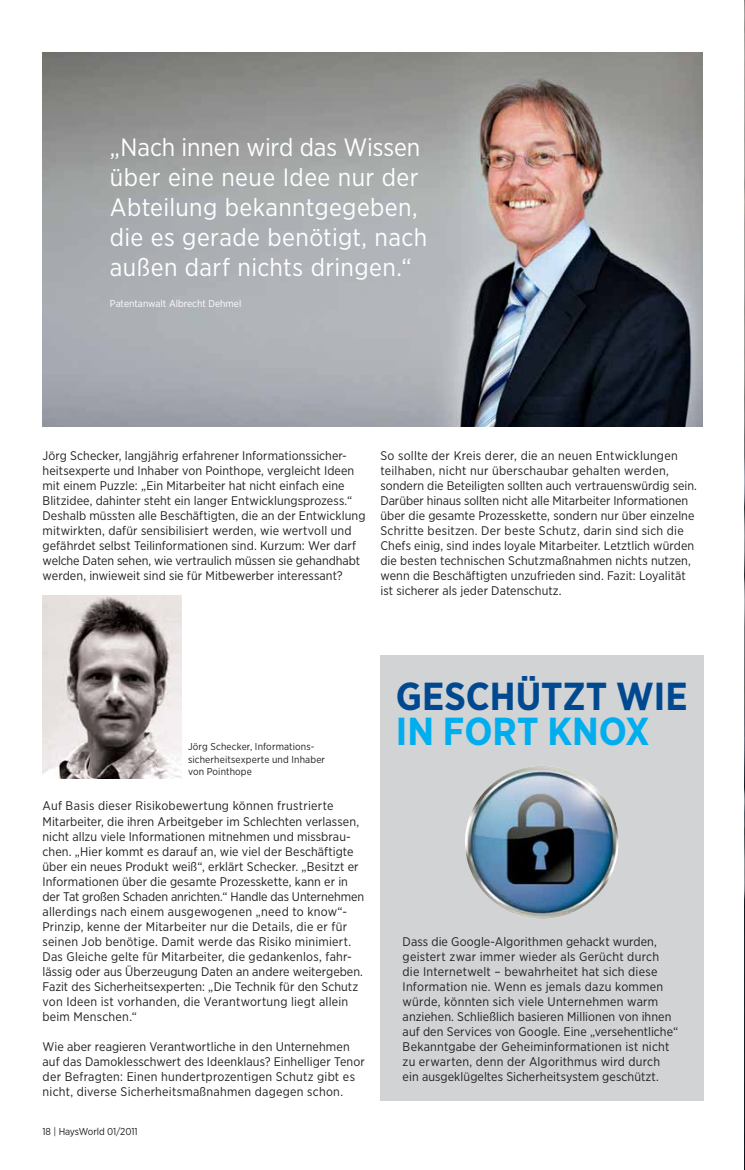
<style>
.page{position:relative;width:745px;height:1170px;background:#fff}
.page>*{position:absolute;margin:0;border:0;box-sizing:border-box;transform-origin:0 0}
.t1{font:700 39px "Gotham Narrow";color:#004990}
.t2{font:700 39px "Gotham Narrow";color:#00aeef}
.t3{font:25px/30px "Gotham Narrow";letter-spacing:.015em;color:#fff}
.t4{font:12.5px/15px "Gotham Narrow";letter-spacing:.01em;color:#231f20}
.t5{font:10px/12.5px "Gotham Narrow";letter-spacing:.015em;color:#231f20}
.t6{font:10px "Gotham Narrow";color:#fff}
.t7{font:10px "Gotham Narrow";letter-spacing:-.01em;color:#231f20}
</style>
<div class="page">
<img style="left:744px;top:0;width:1px;height:1169px">
<div style="left:380px;top:655px;width:323px;height:444px;background:#d1d3d4"></div>
<img style="left:464px;top:765px;width:154px;height:153px;border-radius:50%">
<img style="left:42px;top:53px;width:660px;height:373px">
<img style="left:43px;top:595px;width:139px;height:183px">
<h2 class="t3" style="left:110px;top:134px;width:318px">„Nach innen wird das Wissen über eine neue Idee nur der<br>Abteilung bekanntgegeben, die es gerade benötigt, nach außen darf nichts dringen.“</h2>
<p class="t6" style="left:110px;top:299px;width:133px">Patentanwalt Albrecht Dehmel</p>
<p class="t4" style="left:43px;top:449px;width:324px">Jörg Schecker, langjährig erfahrener Informationssicher&shy;heitsexperte und Inhaber von Pointhope, vergleicht Ideen mit einem Puzzle: „Ein Mitarbeiter hat nicht einfach eine Blitzidee, dahinter steht ein langer Entwicklungsprozess.“ Deshalb müssten alle Beschäftigten, die an der Entwicklung mitwirkten, dafür sensibilisiert werden, wie wertvoll und gefährdet selbst Teilinformationen sind. Kurzum: Wer darf welche Daten sehen, wie vertraulich müssen sie gehandhabt werden, inwieweit sind sie für Mitbewerber interessant?</p>
<p class="t4" style="left:380px;top:449px;width:318px">So sollte der Kreis derer, die an neuen Entwicklungen teilhaben, nicht nur überschaubar gehalten werden, sondern die Beteiligten sollten auch vertrauenswürdig sein.<br>Darüber hinaus sollten nicht alle Mitarbeiter Informationen über die gesamte Prozesskette, sondern nur über einzelne Schritte besitzen. Der beste Schutz, darin sind sich die Chefs einig, sind indes loyale Mitarbeiter. Letztlich würden die besten technischen Schutzmaßnahmen nichts nutzen, wenn die Beschäftigten unzufrieden sind. Fazit: Loyalität ist sicherer als jeder Datenschutz.</p>
<p class="t5" style="left:188px;top:741px;width:138px">Jörg Schecker, Informations - sicherheitsexperte und Inhaber von Pointhope</p>
<p class="t4" style="left:43px;top:799px;width:323px">Auf Basis dieser Risikobewertung können frustri erte Mitarbeiter, die ihren Arbeitgeber im Schlechten verlassen, nicht allzu viele Informationen mitnehmen und missbrau&shy;chen. „Hier kommt es darauf an, wie viel der Beschäftigte über ein neues Produkt weiß“, erklärt Schecker. „Besitzt er Informationen über die gesamte Prozesskette, kann er in der Tat großen Schaden anrichten.“ Handle das Unternehmen allerdings nach einem ausgewogenen „need to know“- Prinzip, kenne der Mitarbeiter nur die Details, die er für seinen Job benötige. Damit werde das Risiko minimiert.<br>Das Gleiche gelte für Mitarbeiter, die gedankenlos, fahr&shy;lässig oder aus Überzeugung Daten an andere weitergeben.<br>Fazit des Sicherheitsexperten: „Die Technik für den Schutz von Ideen ist vorhanden, die Verantwortung liegt allein beim Menschen.“</p>
<p class="t4" style="left:43px;top:1039px;width:323px">Wie aber reagieren Verantwortliche in den Unternehmen auf das Damoklesschwert des Ideenklaus? Einhelliger Tenor der Befragten: Einen hundertprozentigen Schutz gibt es nicht, diverse Sicherheitsmaßnahmen dagegen schon.</p>
<p class="t7" style="left:43px;top:1127px;width:96px">18 | HaysWorld 01/2011</p>
<h1 class="t1" style="left:395px;top:680px;width:293px">GESCHÜTZT WIE</h1>
<h1 class="t2" style="left:395px;top:715px;width:255px">IN FORT KNOX</h1>
<p class="t4" style="left:402px;top:934px;width:277px">Dass die Google-Algorithmen gehackt wurden, geistert zwar immer wieder als Gerücht durch die Internetwelt – bewahrheitet hat sich diese Information nie. Wenn es jemals dazu kommen würde, könnten sich viele Unternehmen warm anziehen. Schließlich basieren Millionen von ihnen auf den Services von Google. Eine „versehentliche“ Bekanntgabe der Geheiminformationen ist nicht zu erwarten, denn der Algorithmus wird durch ein ausgeklügeltes Sicherheitsystem geschützt.</p>
</div>
